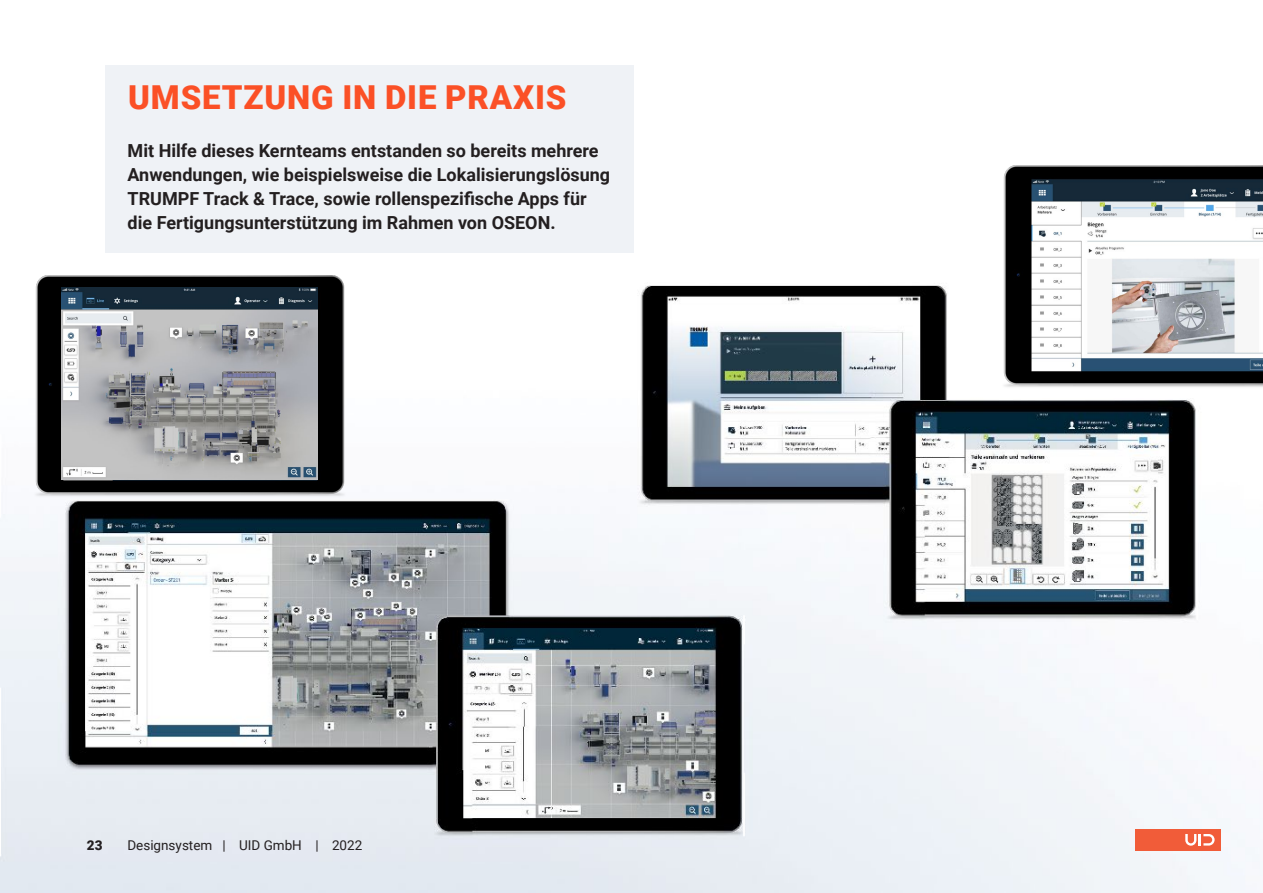
<style>
.page{position:relative;width:1263px;height:893px;background:#fff}
.page>*{position:absolute;margin:0;border:0;box-sizing:border-box;transform-origin:0 0}
.Titel_01{font:900 33px "Roboto";letter-spacing:.025em;color:#fb5026}
.Fließtext{font:700 18px/24px "Roboto";color:#231f20}
.t1{font:13.5px "Roboto";color:#231f20}
.t2{font:900 13.5px "Roboto";color:#231f20}
</style>
<div class="page">
<img style="left:0;top:181px;width:1259px;height:712px">
<img style="left:34px;top:276px;width:313px;height:221px">
<img style="left:62px;top:287px;width:256px;height:192px">
<div style="left:106px;top:66px;width:528px;height:187px;background:#eff2f6"></div>
<img style="left:1001px;top:166px;width:262px;height:222px">
<div style="left:1135px;top:829px;width:85px;height:21px;background:#f15c39"></div>
<svg style="left:1185px;top:834px;width:29px;height:12px"></svg>
<p class="Titel_01" style="left:128px;top:74px;width:440px">UMSETZUNG IN DIE PRAXIS</p>
<p class="Fließtext" style="left:128px;top:138px;width:484px">Mit Hilfe dieses Kernteams entstanden so bereits mehrere Anwendungen, wie beispielsweise die Lokalisierungslösung TRUMPF Track &amp; Trace, sowie rollenspezifische Apps für die Fertigungsunterstützung im Rahmen von OSEON.</p>
<p class="t2" style="left:87px;top:836px;width:17px">23</p>
<p class="t1" style="left:127px;top:836px;width:236px">Designsystem | UID GmbH | 2022</p>
</div>
